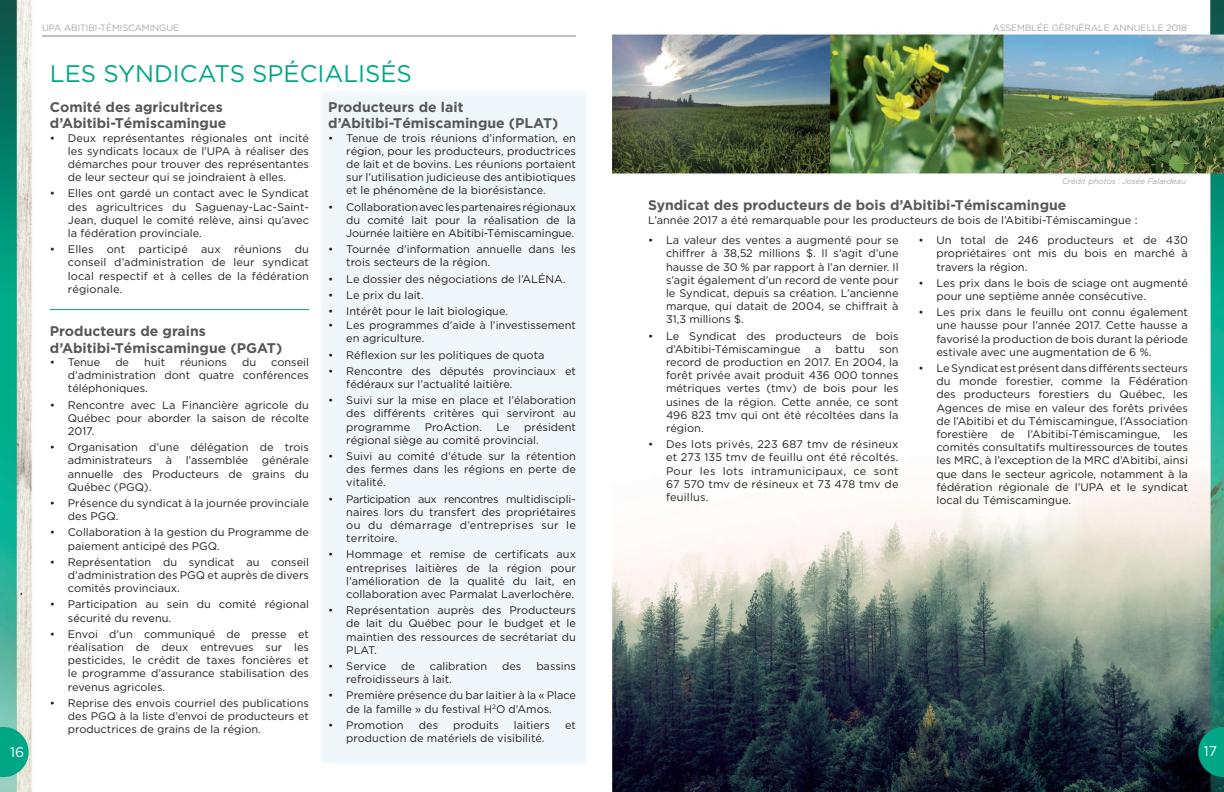
<style>
.page{position:relative;width:1224px;height:792px;background:#fff}
.page>*{position:absolute;margin:0;border:0;box-sizing:border-box;transform-origin:0 0}
.t1{font:24px "Gotham";color:#00a786}
.t2{font:700 14px/16.8px "Gotham";color:#57585a}
.t3{font:14px "Gotham";color:#fff}
.t4{font:11px/13.2px "Gotham";color:#231f20;text-align:justify}
.t5{font:300 9px "Gotham";color:#808285}
.t6{font:italic 300 8px "Gotham";color:#808285}
</style>
<div class="page">
<img style="left:0;top:0;width:1224px;height:792px">
<svg style="left:0;top:727px;width:29px;height:50px"></svg>
<svg style="left:1198px;top:727px;width:26px;height:50px"></svg>
<hr style="left:42px;top:36px;width:534px;height:1px;background:#808285">
<hr style="left:50px;top:309px;width:259px;height:1px;background:#00a786">
<p class="t5" style="left:42px;top:23px;width:139px">UPA ABITIBI-TÉMISCAMINGUE</p>
<p class="t5" style="left:993px;top:23px;width:196px">ASSEMBLÉE GÉRNÉRALE ANNUELLE 2018</p>
<h1 class="t1" style="left:50px;top:61px;width:364px">LES SYNDICATS SPÉCIALISÉS</h1>
<p class="t2" style="left:50px;top:98px;width:178px">Comité des agricultrices d’Abitibi-Témiscamingue</p>
<p class="t4" style="left:68px;top:131px;width:243px;text-indent:-18px">• Deux représentantes régionales ont incité les syndicats locaux de l’UPA à réaliser des démarches pour trouver des représentantes de leur secteur qui se joindraient à elles.</p>
<p class="t4" style="left:68px;top:187px;width:243px;text-indent:-18px">• Elles ont gardé un contact avec le Syndicat des agricultrices du Saguenay-Lac-Saint-Jean, duquel le comité relève, ainsi qu’avec la fédération provinciale.</p>
<p class="t4" style="left:68px;top:243px;width:243px;text-indent:-18px">• Elles ont participé aux réunions du conseil d’administration de leur syndicat local respectif et à celles de la fédération régionale.</p>
<p class="t2" style="left:50px;top:322px;width:234px">Producteurs de grains d’Abitibi-Témiscamingue (PGAT)</p>
<p class="t4" style="left:50px;top:355px;width:52px">• Tenue</p>
<p class="t4" style="left:115px;top:355px;width:15px">de</p>
<p class="t4" style="left:144px;top:355px;width:22px">huit</p>
<p class="t4" style="left:180px;top:355px;width:48px">réunions</p>
<p class="t4" style="left:242px;top:355px;width:16px">du</p>
<p class="t2" style="left:328px;top:98px;width:232px">Producteurs de lait d’Abitibi-Témiscamingue (PLAT)</p>
<p class="t4" style="left:346px;top:131px;width:231px;text-indent:-18px">• Tenue de trois réunions d’information, en région, pour les producteurs, productrices de lait et de bovins. Les réunions portaient sur l’utilisation judicieuse des antibiotiques et le phénomène de la biorésistance.</p>
<p class="t4" style="left:346px;top:200px;width:231px;text-indent:-18px">• Collaboration avec les partenaires régionaux du comité lait pour la réalisation de la Journée laitière en Abitibi-Témiscamingue.</p>
<p class="t4" style="left:346px;top:243px;width:231px;text-indent:-18px">• Tournée d’information annuelle dans les trois secteurs de la région.</p>
<p class="t4" style="left:328px;top:272px;width:239px">• Le dossier des négociations de l’ALÉNA.</p>
<p class="t4" style="left:328px;top:288px;width:97px">• Le prix du lait.</p>
<p class="t4" style="left:328px;top:304px;width:181px">• Intérêt pour le lait biologique.</p>
<p class="t4" style="left:346px;top:319px;width:231px;text-indent:-18px">• Les programmes d’aide à l’investissement en agriculture.</p>
<p class="t4" style="left:328px;top:348px;width:218px">• Réflexion sur les politiques de quota</p>
<p class="t4" style="left:346px;top:364px;width:231px;text-indent:-18px">• Rencontre des députés provinciaux et fédéraux sur l’actualité laitière.</p>
<p class="t4" style="left:346px;top:394px;width:231px;text-indent:-18px">• Suivi sur la mise en place et l’élaboration des différents critères qui serviront au programme</p>
<p class="t6" style="left:1062px;top:176px;width:126px">Crédit photos : Josée Falardeau</p>
<p class="t2" style="left:648px;top:197px;width:420px">Syndicat des producteurs de bois d’Abitibi-Témiscamingue</p>
<p class="t4" style="left:648px;top:213px;width:491px">L’année 2017 a été remarquable pour les producteurs de bois de l’Abitibi-Témiscamingue :</p>
<p class="t4" style="left:666px;top:234px;width:234px;text-indent:-18px">• La valeur des ventes a augmenté pour se chiffrer à 38,52 millions $. Il s’agit d’une hausse de 30 % par rapport à l’an dernier. Il s’agit également d’un record de vente pour le Syndicat, depuis sa création. L’ancienne marque, qui datait de 2004, se chiffrait à 31,3 millions $.</p>
<p class="t4" style="left:666px;top:329px;width:234px;text-indent:-18px">• Le Syndicat des producteurs de bois d’Abitibi-Témiscamingue</p>
<p class="t4" style="left:936px;top:234px;width:253px;text-indent:-18px">• Un total de 246 producteurs et de 430 propriétaires ont mis du bois en marché à travers la région.</p>
<p class="t4" style="left:936px;top:276px;width:253px;text-indent:-18px">• Les prix dans le bois de sciage ont augmenté pour une septième année consécutive.</p>
<p class="t4" style="left:936px;top:306px;width:253px;text-indent:-18px">• Les prix dans le feuillu ont connu également une hausse pour l’année 2017. Cette hausse a favorisé la production de bois durant la période estivale avec une augmentation de 6 %.</p>
<p class="t4" style="left:936px;top:361px;width:253px;text-indent:-18px">• Le Syndicat est présent dans différents secteurs du monde forestier, comme la Fédération des producteurs forestiers du Québec, les Agences de mise en valeur des forêts privées de l’Abitibi et du Témiscamingue, l’Association forestière de l’Abitibi-Témiscamingue, les comités consultatifs multiressources de toutes les MRC, à l’exception de la MRC d’Abitibi, ainsi que dans le secteur agricole, notamment à la fédération régionale de l’UPA et le syndicat local du Témiscamingue.</p>
<p class="t4" style="left:815px;top:342px;width:8px">a</p>
<p class="t4" style="left:836px;top:342px;width:31px">battu</p>
<p class="t4" style="left:666px;top:342px;width:234px;text-indent:213px">son record de production en 2017. En 2004, la forêt privée avait produit 436 000 tonnes métriques vertes (tmv) de bois pour les usines de la région. Cette année, ce sont 496 823 tmv qui ont été récoltées dans la région.</p>
<p class="t4" style="left:666px;top:438px;width:234px;text-indent:-18px">• Des lots privés, 223 687 tmv de résineux et 273 135 tmv de feuillu ont été récoltés.<br>Pour les lots intramunicipaux, ce sont 67 570 tmv de résineux et 73 478 tmv de feuillus.</p>
<p class="t4" style="left:68px;top:355px;width:243px;text-indent:203px">conseil d’administration dont quatre conférences téléphoniques.</p>
<p class="t4" style="left:68px;top:398px;width:243px;text-indent:-18px">• Rencontre avec La Financière agricole du Québec pour aborder la saison de récolte 2017.</p>
<p class="t4" style="left:68px;top:441px;width:243px;text-indent:-18px">• Organisation d’une délégation de trois administrateurs à l’assemblée générale annuelle des Producteurs de grains du Québec (PGQ).</p>
<p class="t4" style="left:68px;top:496px;width:243px;text-indent:-18px">• Présence du syndicat à la journée provinciale des PGQ.</p>
<p class="t4" style="left:68px;top:526px;width:243px;text-indent:-18px">• Collaboration à la gestion du Programme de paiement anticipé des PGQ.</p>
<p class="t4" style="left:68px;top:555px;width:243px;text-indent:-18px">• Représentation du syndicat au conseil d’administration des PGQ et auprès de divers comités provinciaux.</p>
<p class="t4" style="left:68px;top:598px;width:243px;text-indent:-18px">• Participation au sein du comité régional sécurité du revenu.</p>
<p class="t4" style="left:68px;top:627px;width:243px;text-indent:-18px">• Envoi d’un communiqué de presse et réalisation de deux entrevues sur les pesticides, le crédit de taxes foncières et le programme d’assurance stabilisation des revenus agricoles.</p>
<p class="t4" style="left:68px;top:696px;width:243px;text-indent:-18px">• Reprise des envois courriel des publications des PGQ à la liste d’envoi de producteurs et productrices de grains de la région.</p>
<p class="t4" style="left:346px;top:420px;width:231px;text-indent:178px">président régional siège au comité provincial.</p>
<p class="t4" style="left:346px;top:449px;width:231px;text-indent:-18px">• Suivi au comité d’étude sur la rétention des fermes dans les régions en perte de vitalité.</p>
<p class="t4" style="left:346px;top:492px;width:231px;text-indent:-18px">• Participation aux rencontres multidiscipli&shy;naires lors du transfert des propriétaires ou du démarrage d’entreprises sur le territoire.</p>
<p class="t4" style="left:346px;top:548px;width:231px;text-indent:-18px">• Hommage et remise de certificats aux entreprises laitières de la région pour l’amélioration de la qualité du lait, en collaboration avec Parmalat Laverlochère.</p>
<p class="t4" style="left:346px;top:604px;width:231px;text-indent:-18px">• Représentation auprès des Producteurs de lait du Québec pour le budget et le maintien des ressources de secrétariat du PLAT.</p>
<p class="t4" style="left:328px;top:659px;width:59px">• Service</p>
<p class="t4" style="left:401px;top:659px;width:15px">de</p>
<p class="t4" style="left:430px;top:659px;width:59px">calibration</p>
<p class="t4" style="left:502px;top:659px;width:21px">des</p>
<p class="t4" style="left:536px;top:659px;width:41px">bassins</p>
<p class="t4" style="left:346px;top:673px;width:107px">refroidisseurs à lait.</p>
<p class="t4" style="left:328px;top:689px;width:249px;text-align:center">• Première présence du bar laitier à la « Place de la famille » du festival H<sup>2</sup>O d’Amos.</p>
<p class="t4" style="left:328px;top:718px;width:77px">• Promotion</p>
<p class="t4" style="left:419px;top:718px;width:21px">des</p>
<p class="t4" style="left:453px;top:718px;width:47px">produits</p>
<p class="t4" style="left:514px;top:718px;width:37px">laitiers</p>
<p class="t4" style="left:565px;top:718px;width:12px">et</p>
<p class="t4" style="left:346px;top:731px;width:200px">production de matériels de visibilité.</p>
<p class="t4" style="left:425px;top:420px;width:59px">ProAction.</p>
<p class="t4" style="left:497px;top:420px;width:15px">Le</p>
<p class="t3" style="left:10px;top:745px;width:16px">16</p>
<p class="t3" style="left:1204px;top:744px;width:15px">17</p>
</div>
